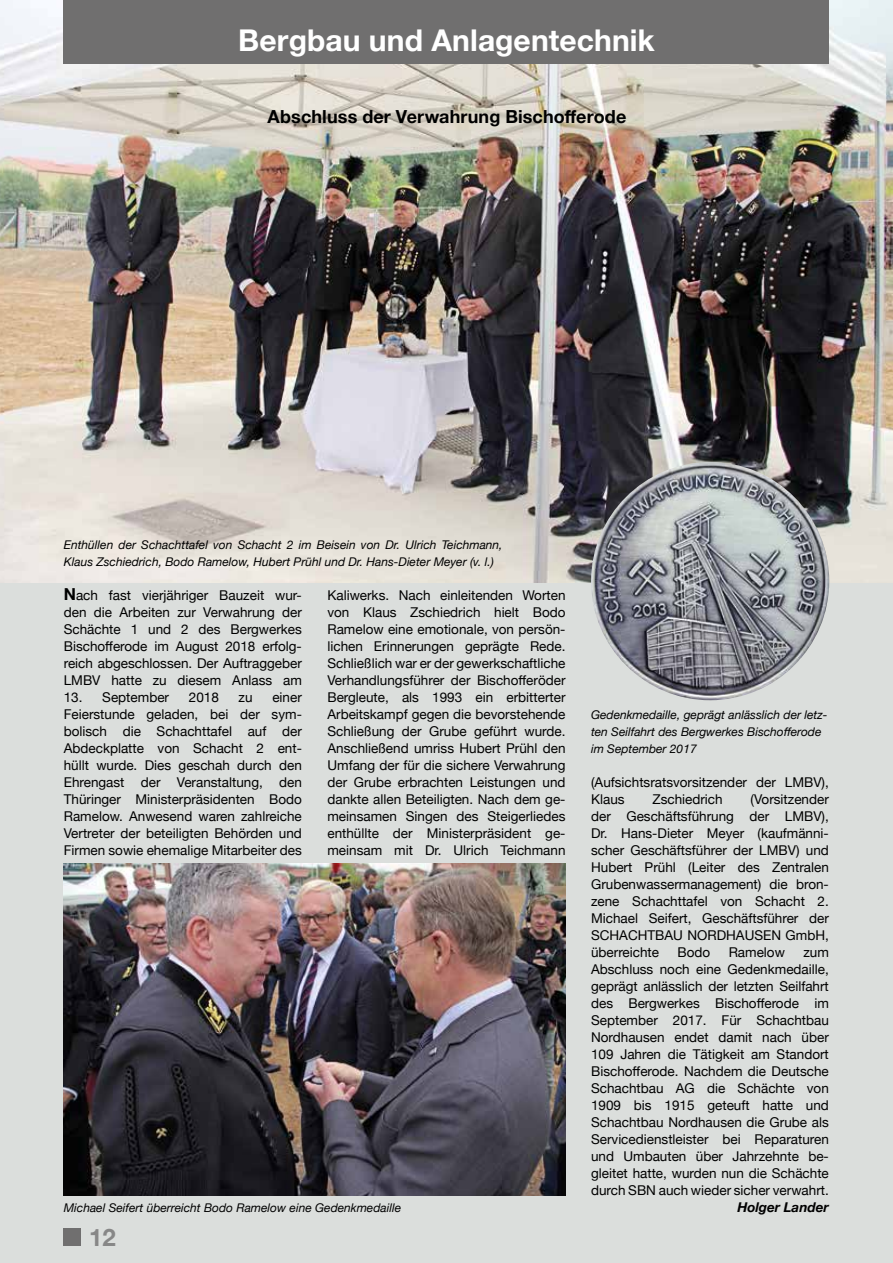
<style>
.page{position:relative;width:893px;height:1263px;background:#dbdedc}
.page>*{position:absolute;margin:0;border:0;box-sizing:border-box;transform-origin:0 0}
.t1{font:700 30px "Helvetica Neue";letter-spacing:.005em;color:#fff}
.t2{font:700 24px "Helvetica Neue";color:#878787}
.t3{font:700 18px "Helvetica Neue";letter-spacing:.005em;color:#000}
.t4{font:13.5px/17px "Helvetica Neue";color:#000;text-align:justify}
.t5{font:italic 700 13.5px "Helvetica Neue";color:#000}
.t6{font:italic 12px/17px "Helvetica Neue";color:#000}
.s1{font-weight:700;font-size:16.5px}
</style>
<div class="page">
<img style="left:0;top:0;width:893px;height:583px">
<div style="left:64px;top:0;width:765px;height:64px;background:#706f6f"></div>
<div style="left:64px;top:1229px;width:17px;height:17px;background:#706f6f"></div>
<img style="left:64px;top:863px;width:502px;height:332px">
<img style="left:591px;top:462px;width:238px;height:238px;border-radius:119px">
<h1 class="t1" style="left:238px;top:16px;width:418px">Bergbau und Anlagentechnik</h1>
<h3 class="t3" style="left:268px;top:103px;width:360px">Abschluss der Verwahrung Bischofferode</h3>
<p class="t6" style="left:64px;top:536px;width:440px">Enthüllen der Schachttafel von Schacht 2 im Beisein von Dr. Ulrich Teichmann,<br>Klaus Zschiedrich, Bodo Ramelow, Hubert Prühl und Dr. Hans-Dieter Meyer (v. l.)</p>
<p class="t4" style="left:64px;top:587px;width:240px"><span class="s1">N</span>ach fast vierjähriger Bauzeit wur&shy;den die Arbeiten zur Verwahrung der Schächte 1 und 2 des Bergwerkes Bischofferode im August 2018 erfolg&shy;reich abgeschlossen. Der Auftraggeber LMBV hatte zu diesem Anlass am</p>
<p class="t4" style="left:64px;top:689px;width:107px">13. September</p>
<p class="t4" style="left:189px;top:689px;width:32px">2018</p>
<p class="t4" style="left:239px;top:689px;width:15px">zu</p>
<p class="t4" style="left:64px;top:689px;width:240px;text-indent:209px">einer Feierstunde geladen, bei der sym&shy;bolisch die Schachttafel auf der Abdeckplatte von Schacht 2 ent&shy;hüllt wurde. Dies geschah durch den Ehrengast der Veranstaltung, den Thüringer Ministerpräsidenten Bodo Ramelow. Anwesend waren zahlreiche Vertreter der beteiligten Behörden und Firmen sowie ehemalige Mitarbeiter des</p>
<p class="t4" style="left:327px;top:587px;width:240px">Kaliwerks. Nach einleitenden Worten von Klaus Zschiedrich hielt Bodo Ramelow eine emotionale, von persön&shy;lichen Erinnerungen geprägte Rede.<br>Schließlich war er der gewerkschaftliche Verhandlungsführer der Bischofferöder Bergleute, als 1993 ein erbitterter Arbeitskampf gegen die bevorstehende Schließung der Grube geführt wurde.<br>Anschließend umriss Hubert Prühl den Umfang der für die sichere Verwahrung der Grube erbrachten Leistungen und dankte allen Beteiligten. Nach dem ge&shy;meinsamen Singen des Steigerliedes enthüllte der Ministerpräsident ge&shy;meinsam mit Dr. Ulrich Teichmann</p>
<p class="t6" style="left:64px;top:1200px;width:339px">Michael Seifert überreicht Bodo Ramelow eine Gedenkmedaille</p>
<h2 class="t2" style="left:89px;top:1218px;width:28px">12</h2>
<p class="t6" style="left:591px;top:707px;width:238px">Gedenkmedaille, geprägt anlässlich der letz&shy;ten Seilfahrt des Bergwerkes Bischofferode im September 2017</p>
<p class="t4" style="left:591px;top:774px;width:239px">(Aufsichtsratsvorsitzender der LMBV),<br>Klaus</p>
<p class="t4" style="left:591px;top:791px;width:239px;text-indent:160px">(Vorsitzender der Geschäftsführung der LMBV), Dr. Hans-Dieter Meyer (kaufmänni&shy;scher Geschäftsführer der LMBV) und Hubert Prühl (Leiter des Zentralen Grubenwassermanagement) die bron&shy;zene Schachttafel von Schacht 2.<br>Michael Seifert, Geschäftsführer der SCHACHTBAU NORDHAUSEN GmbH, überreichte</p>
<p class="t4" style="left:652px;top:791px;width:72px">Zschiedrich</p>
<p class="t4" style="left:677px;top:944px;width:34px">Bodo</p>
<p class="t4" style="left:729px;top:944px;width:58px">Ramelow</p>
<p class="t4" style="left:591px;top:944px;width:239px;text-indent:212px">zum Abschluss noch eine Gedenkmedaille, geprägt anlässlich der letzten Seilfahrt des Bergwerkes Bischofferode im September 2017. Für Schachtbau Nordhausen endet damit nach über 109 Jahren die Tätigkeit am Standort Bischofferode. Nachdem die Deutsche Schachtbau AG die Schächte von 1909 bis 1915 geteuft hatte und Schachtbau Nordhausen die Grube als Servicedienstleister bei Reparaturen und Umbauten über Jahrzehnte be&shy;gleitet hatte, wurden nun die Schächte durch SBN auch wieder sicher verwahrt.</p>
<p class="t5" style="left:737px;top:1197px;width:93px">Holger Lander</p>
</div>
